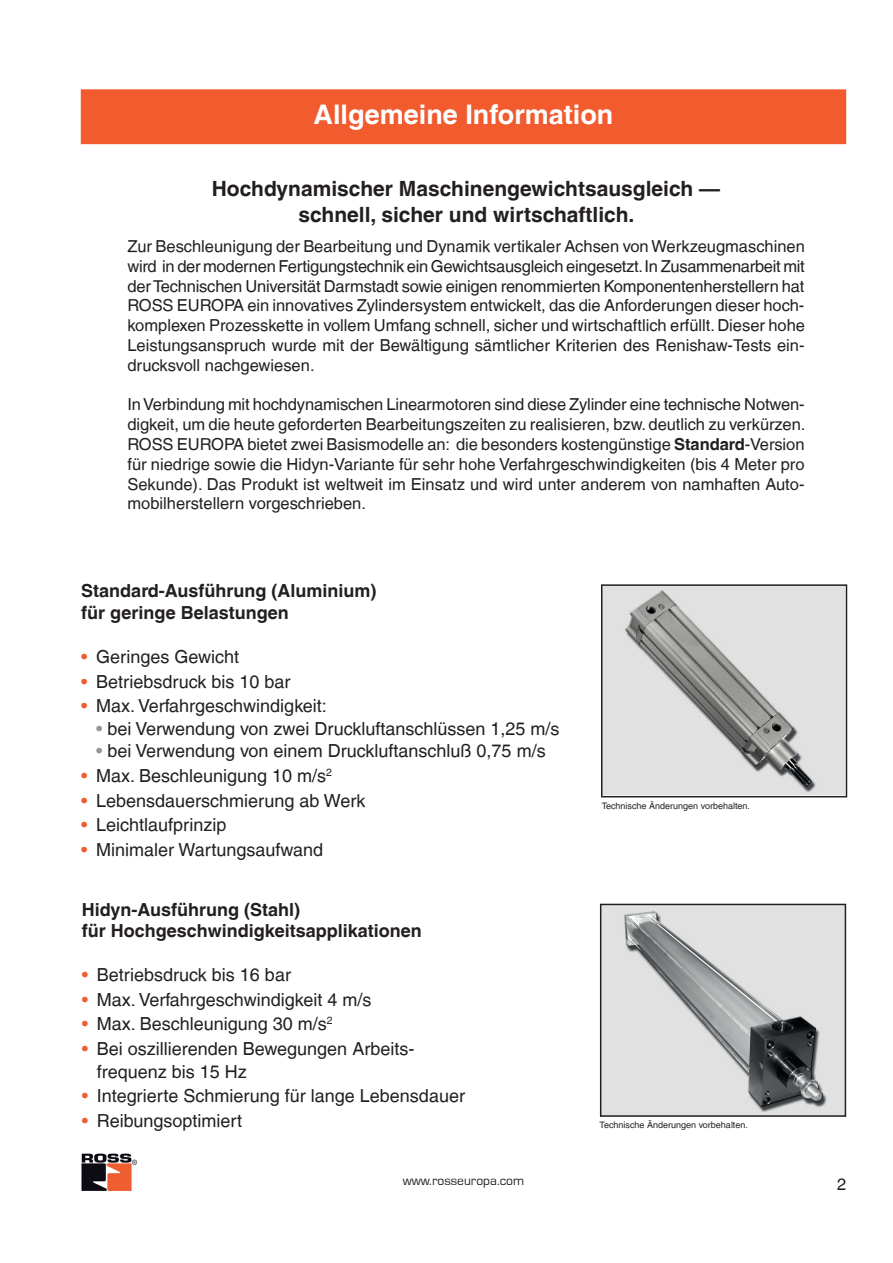
<style>
.page{position:relative;width:893px;height:1263px;background:#fff}
.page>*{position:absolute;margin:0;border:0;box-sizing:border-box;transform-origin:0 0}
.t1{font:700 27px "Helvetica LT";color:#fff}
.t2{font:700 21px/25.2px "Helvetica LT";color:#231f20;text-align:center}
.t3{font:18px/22.5px "Helvetica LT";color:#231f20}
.t4{font:700 18px/21.6px "Helvetica LT";color:#231f20}
.t5{font:16.5px/19.8px "Helvetica LT";color:#231f20;text-align:justify}
.t6{font:13.5px "Eurostile T";color:#231f20}
.t7{font:9px "Helvetica LT";color:#231f20}
.s1{font-weight:700}
.s2{color:#f15b2e}
.s3{color:#939598}
</style>
<div class="page">
<img style="left:81px;top:1153px;width:56px;height:38px">
<div style="left:81px;top:89px;width:765px;height:55px;background:#f15b2e;border:3px solid #f15b2e"></div>
<img style="left:604px;top:587px;width:240px;height:207px">
<div style="left:601px;top:584px;width:246px;height:213px;border:2px solid #231f20"></div>
<img style="left:603px;top:907px;width:240px;height:207px">
<div style="left:600px;top:904px;width:246px;height:213px;border:2px solid #231f20"></div>
<h1 class="t1" style="left:314px;top:98px;width:301px">Allgemeine Information</h1>
<p class="t2" style="left:212px;top:176px;width:510px">Hochdynamischer Maschinengewichtsausgleich — schnell, sicher und wirtschaftlich.</p>
<p class="t5" style="left:127px;top:236px;width:679px">Zur Beschleunigung der Bearbeitung und Dynamik vertikaler Achsen von Werkzeugmaschinen wird in der modernen Fertigungstechnik ein Gewichtsausgleich eingesetzt. In Zusammenarbeit mit der Technischen Universität Darmstadt sowie einigen renommierten Komponentenherstellern hat ROSS EUROPA ein innovatives Zylindersystem entwickelt, das die Anforderungen dieser hoch&shy;komplexen Prozesskette in vollem Umfang schnell, sicher und wirtschaftlich erfüllt. Dieser hohe Leistungsanspruch wurde mit der Bewältigung sämtlicher Kriterien des Renishaw-Tests ein&shy;drucksvoll nachgewiesen.</p>
<p class="t5" style="left:127px;top:395px;width:679px">In Verbindung mit hochdynamischen Linearmotoren sind diese Zylinder eine technische Notwen&shy;digkeit, um die heute geforderten Bearbeitungszeiten zu realisieren, bzw. deutlich zu verkürzen.<br>ROSS EUROPA bietet zwei Basismodelle an: die besonders kostengünstige <span class="s1">Standard</span>-Version für niedrige sowie die Hidyn-Variante für sehr hohe Verfahrgeschwindigkeiten (bis 4 Meter pro Sekunde). Das Produkt ist weltweit im Einsatz und wird unter anderem von namhaften Auto&shy;mobilherstellern vorgeschrieben.</p>
<p class="t4" style="left:81px;top:580px;width:297px">Standard-Ausführung (Aluminium) für geringe Belastungen</p>
<p class="t3" style="left:81px;top:646px;width:159px"><span class="s2">•</span> Geringes Gewicht</p>
<p class="t3" style="left:81px;top:670px;width:211px"><span class="s2">•</span> Betriebsdruck bis 10 bar</p>
<p class="t3" style="left:81px;top:695px;width:247px"><span class="s2">•</span> Max. Verfahrgeschwindigkeit:</p>
<p class="t3" style="left:96px;top:717px;width:465px"><span class="s3">•</span> bei Verwendung von zwei Druckluftanschlüssen 1,25 m/s</p>
<p class="t3" style="left:96px;top:740px;width:451px"><span class="s3">•</span> bei Verwendung von einem Druckluftanschluß 0,75 m/s</p>
<p class="t3" style="left:81px;top:764px;width:252px"><span class="s2">•</span> Max. Beschleunigung 10 m/s<sup>2</sup></p>
<p class="t3" style="left:81px;top:789px;width:286px"><span class="s2">•</span> Lebensdauerschmierung ab Werk</p>
<p class="t3" style="left:81px;top:814px;width:147px"><span class="s2">•</span> Leichtlaufprinzip</p>
<p class="t3" style="left:81px;top:838px;width:243px"><span class="s2">•</span> Minimaler Wartungsaufwand</p>
<p class="t4" style="left:82px;top:898px;width:341px">Hidyn-Ausführung (Stahl)<br>für Hochgeschwindigkeitsapplikationen</p>
<p class="t3" style="left:82px;top:964px;width:211px"><span class="s2">•</span> Betriebsdruck bis 16 bar</p>
<p class="t3" style="left:82px;top:988px;width:291px"><span class="s2">•</span> Max. Verfahrgeschwindigkeit 4 m/s</p>
<p class="t3" style="left:82px;top:1013px;width:252px"><span class="s2">•</span> Max. Beschleunigung 30 m/s<sup>2</sup></p>
<p class="t3" style="left:97px;top:1037px;width:319px;text-indent:-15px"><span class="s2">•</span> Bei oszillierenden Bewegungen Arbeits&shy;frequenz bis 15 Hz</p>
<p class="t3" style="left:82px;top:1084px;width:385px"><span class="s2">•</span> Integrierte Schmierung für lange Lebensdauer</p>
<p class="t3" style="left:82px;top:1109px;width:162px"><span class="s2">•</span> Reibungsoptimiert</p>
<p class="t7" style="left:602px;top:801px;width:150px">Technische Änderungen vorbehalten.</p>
<p class="t7" style="left:600px;top:1119px;width:150px">Technische Änderungen vorbehalten.</p>
<p class="t6" style="left:403px;top:1173px;width:123px">www.rosseuropa.com</p>
<p class="t5" style="left:837px;top:1174px;width:11px">2</p>
</div>
